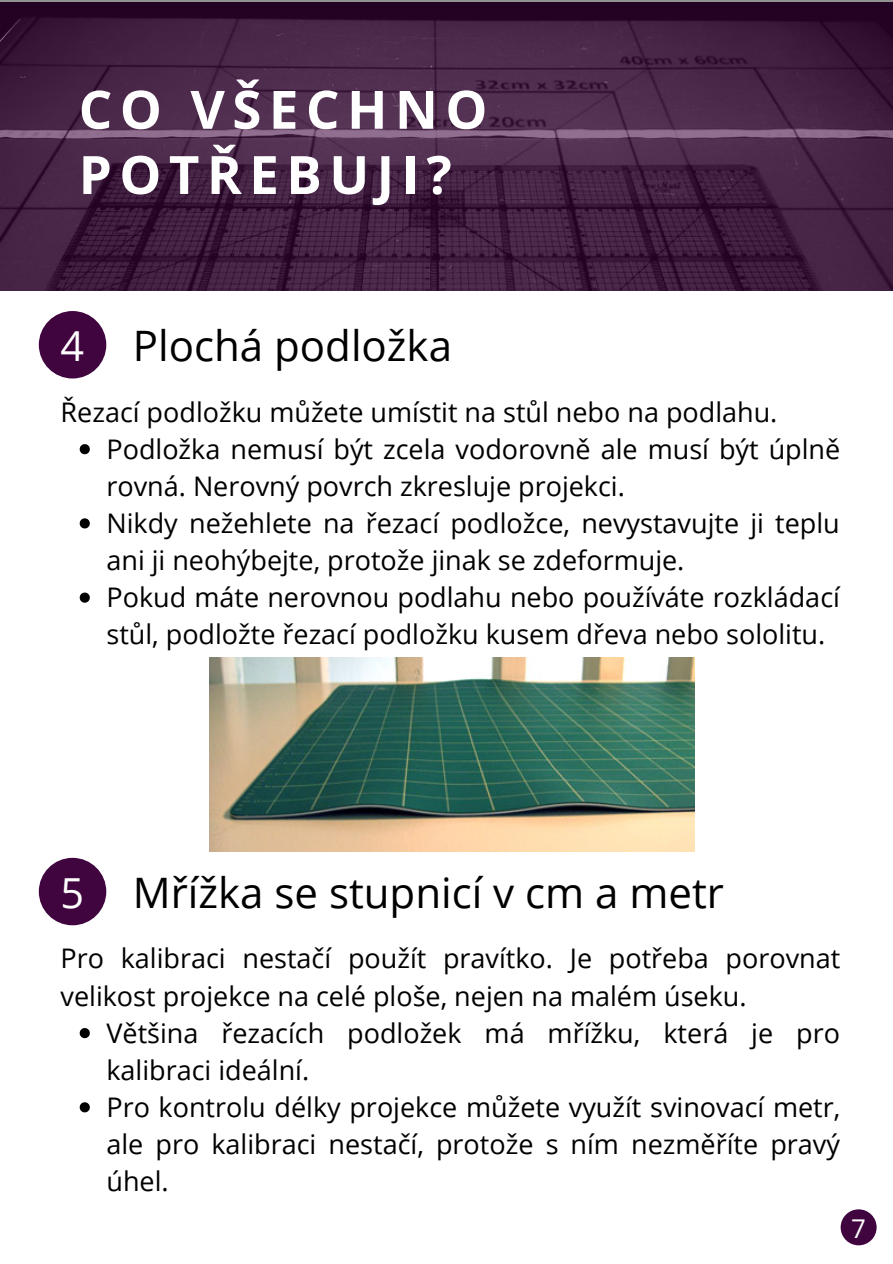
<style>
.page{position:relative;width:893px;height:1264px;background:#fff}
.page>*{position:absolute;margin:0;border:0;box-sizing:border-box;transform-origin:0 0}
.t1{font:700 52.95px/65.2px "Open Sans";letter-spacing:.14em;color:#fff}
.t2{font:42px "Open Sans";color:#000}
.t3{font:41.4px "Open Sans";color:#fff}
.t4{font:27px/37px "Open Sans";color:#000}
.t5{font:25.8px "Open Sans";color:#fff}
.s1{font-size:41.4px;color:#fff}
</style>
<div class="page">
<div style="left:39px;top:311px;width:67px;height:67px;background:#40053f;border-radius:50%"></div>
<div style="left:840px;top:1209px;width:36px;height:36px;background:#40053f;border-radius:50%"></div>
<img style="left:209px;top:658px;width:485px;height:193px">
<img style="left:0;top:0;width:892px;height:290px">
<svg style="left:80px;top:444px;width:10px;height:10px"></svg>
<svg style="left:80px;top:518px;width:10px;height:10px"></svg>
<svg style="left:80px;top:592px;width:10px;height:10px"></svg>
<div style="left:39px;top:857px;width:67px;height:68px;background:#40053f;border-radius:50%"></div>
<svg style="left:80px;top:1028px;width:10px;height:10px"></svg>
<svg style="left:80px;top:1102px;width:10px;height:10px"></svg>
<h1 class="t1" style="left:79px;top:76px;width:410px">CO VŠECHNO<br>POTŘEBUJI?</h1>
<h3 class="t3" style="left:61px;top:316px;width:25px">4</h3>
<h2 class="t2" style="left:133px;top:316px;width:320px">Plochá podložka</h2>
<p class="t4" style="left:61px;top:392px;width:718px">Řezací podložku můžete umístit na stůl nebo na podlahu.</p>
<p class="t4" style="left:106px;top:430px;width:735px">Podložka nemusí být zcela vodorovně ale musí být úplně rovná. Nerovný povrch zkresluje projekci.<br>Nikdy nežehlete na řezací podložce, nevystavujte ji teplu ani ji neohýbejte, protože jinak se zdeformuje.<br>Pokud máte nerovnou podlahu nebo používáte rozkládací stůl, podložte řezací podložku kusem dřeva nebo sololitu.</p>
<h2 class="t2" style="left:61px;top:863px;width:664px"><span class="s1">5</span> Mřížka se stupnicí v cm a metr</h2>
<p class="t4" style="left:61px;top:939px;width:781px">Pro kalibraci nestačí použít pravítko. Je potřeba porovnat velikost projekce na celé ploše, nejen na malém úseku.</p>
<p class="t4" style="left:106px;top:1013px;width:735px">Většina řezacích podložek má mřížku, která je pro kalibraci ideální.<br>Pro kontrolu délky projekce můžete využít svinovací metr, ale pro kalibraci nestačí, protože s ním nezměříte pravý úhel.</p>
<p class="t5" style="left:851px;top:1210px;width:16px">7</p>
</div>
